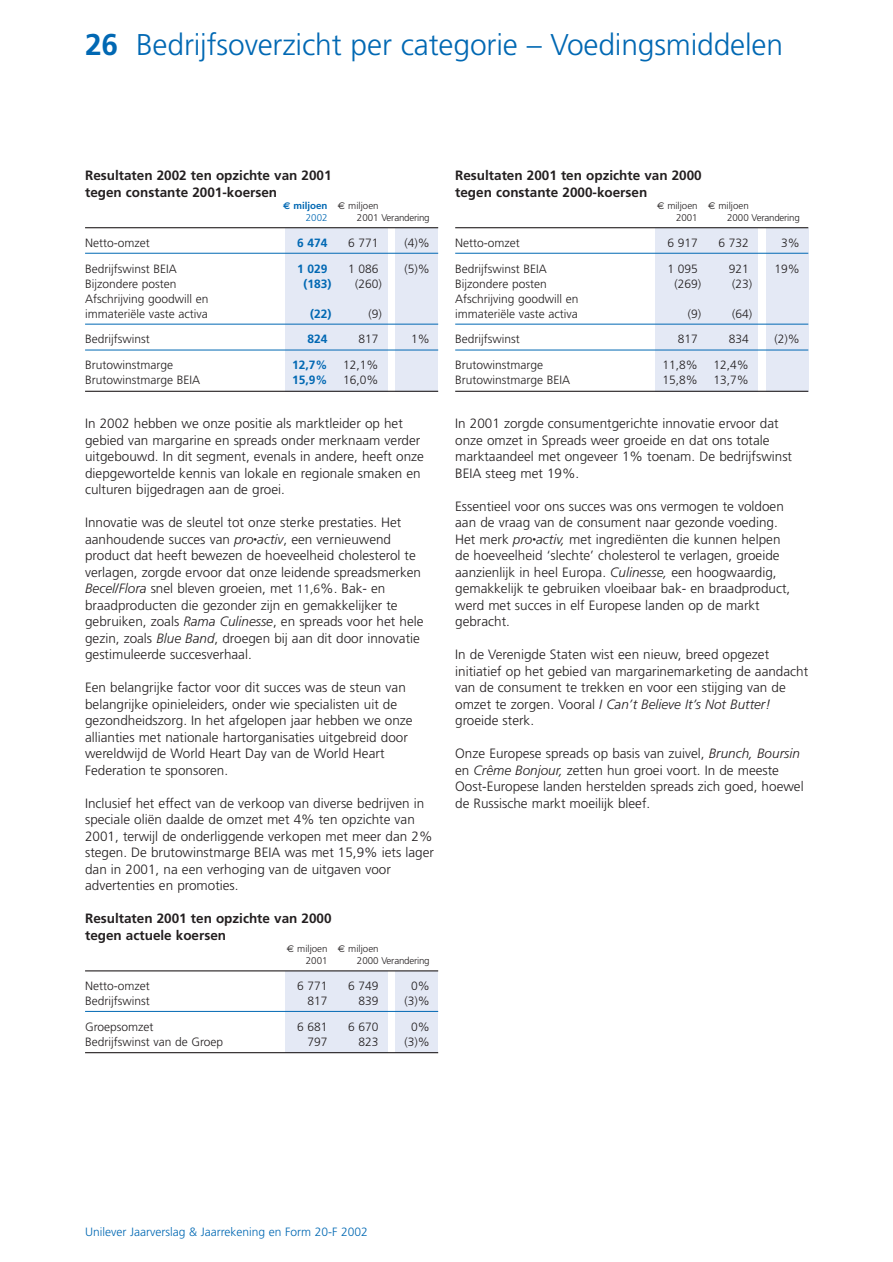
<style>
.page{position:relative;width:893px;height:1262px;background:#fff}
.page>*{position:absolute;margin:0;border:0;box-sizing:border-box;transform-origin:0 0}
.t1{font:300 30px "Frutiger";letter-spacing:-.005em;color:#0168b3}
.t2{font:300 13.5px/16.5px "Frutiger";color:#231f20}
.t3{font:700 13.5px/16.5px "Frutiger";color:#231f20}
.t4{font:300 12px/15px "Frutiger";color:#231f20}
.t5{font:300 12px "Frutiger";color:#0168b3}
.t6{font:700 12px "Frutiger";color:#0168b3}
.t7{font:300 9.75px "Frutiger";letter-spacing:-.02em;color:#231f20}
.t8{font:300 9.75px/12px "Frutiger";color:#231f20}
.t9{font:700 9.75px/12px "Frutiger";color:#0168b3}
.s1{font-weight:700}
.s2{font-family:"Euro Sans"}
.s3{font-family:"Euro Sans";font-weight:400;color:#231f20}
.s4{font-weight:300;color:#231f20}
.s5{font-weight:300}
.s6{font-style:italic}
.s7{font-size:7.5px}
.s8{font-size:12px}
.s9{font-family:"Euro Sans";font-weight:400}
</style>
<div class="page">
<div style="left:395px;top:971px;width:43px;height:81px;background:#e4e9f5"></div>
<div style="left:285px;top:971px;width:102px;height:81px;background:#e4e9f5"></div>
<div style="left:395px;top:228px;width:43px;height:163px;background:#e4e9f5"></div>
<div style="left:285px;top:228px;width:102px;height:163px;background:#e4e9f5"></div>
<div style="left:655px;top:228px;width:102px;height:163px;background:#e4e9f5"></div>
<div style="left:765px;top:228px;width:43px;height:163px;background:#e4e9f5"></div>
<hr style="left:85px;top:227px;width:353px;height:1px;background:#231f20">
<hr style="left:85px;top:253px;width:353px;height:1px;background:#0168b3">
<hr style="left:85px;top:324px;width:353px;height:1px;background:#0168b3">
<hr style="left:85px;top:350px;width:353px;height:1px;background:#0168b3">
<hr style="left:85px;top:391px;width:353px;height:1px;background:#231f20">
<hr style="left:85px;top:970px;width:353px;height:1px;background:#231f20">
<hr style="left:85px;top:1011px;width:353px;height:1px;background:#0168b3">
<hr style="left:85px;top:1052px;width:353px;height:1px;background:#231f20">
<hr style="left:455px;top:227px;width:353px;height:1px;background:#231f20">
<hr style="left:455px;top:253px;width:353px;height:1px;background:#0168b3">
<hr style="left:455px;top:324px;width:353px;height:1px;background:#0168b3">
<hr style="left:455px;top:350px;width:353px;height:1px;background:#0168b3">
<hr style="left:455px;top:391px;width:353px;height:1px;background:#231f20">
<h1 class="t1" style="left:85px;top:33px;width:699px"><span class="s1">26</span> Bedrijfsoverzicht per categorie – Voedingsmiddelen</h1>
<p class="t3" style="left:85px;top:168px;width:248px">Resultaten 2002 ten opzichte van 2001 tegen constante 2001-koersen</p>
<p class="t9" style="left:306px;top:200px;width:74px;text-indent:-23px"><span class="s2">€</span> miljoen <span class="s3">€</span> <span class="s4">miljoen<br></span><span class="s5">2002</span></p>
<p class="t7" style="left:357px;top:213px;width:74px">2001 Verandering</p>
<p class="t4" style="left:85px;top:236px;width:66px">Netto-omzet</p>
<p class="t6" style="left:297px;top:238px;width:32px">6 474</p>
<p class="t4" style="left:348px;top:236px;width:32px">6 771</p>
<p class="t4" style="left:404px;top:236px;width:27px">(4)%</p>
<p class="t4" style="left:85px;top:262px;width:93px">Bedrijfswinst BEIA</p>
<p class="t6" style="left:297px;top:263px;width:32px">1 029</p>
<p class="t4" style="left:348px;top:262px;width:32px">1 086</p>
<p class="t4" style="left:404px;top:262px;width:27px">(5)%</p>
<p class="t4" style="left:85px;top:277px;width:93px">Bijzondere posten</p>
<p class="t6" style="left:303px;top:278px;width:29px">(183)</p>
<p class="t4" style="left:355px;top:277px;width:28px">(260)</p>
<p class="t4" style="left:85px;top:292px;width:125px">Afschrijving goodwill en immateriële vaste activa</p>
<p class="t6" style="left:310px;top:308px;width:23px">(22)</p>
<p class="t4" style="left:368px;top:307px;width:15px">(9)</p>
<p class="t4" style="left:85px;top:333px;width:66px">Bedrijfswinst</p>
<p class="t6" style="left:307px;top:334px;width:22px">824</p>
<p class="t4" style="left:358px;top:333px;width:22px">817</p>
<p class="t4" style="left:411px;top:333px;width:20px">1%</p>
<p class="t4" style="left:85px;top:358px;width:89px">Brutowinstmarge</p>
<p class="t6" style="left:292px;top:360px;width:37px">12,7%</p>
<p class="t4" style="left:343px;top:358px;width:37px">12,1%</p>
<p class="t4" style="left:85px;top:373px;width:116px">Brutowinstmarge BEIA</p>
<p class="t6" style="left:292px;top:375px;width:37px">15,9%</p>
<p class="t4" style="left:343px;top:373px;width:37px">16,0%</p>
<p class="t2" style="left:85px;top:416px;width:340px">In 2002 hebben we onze positie als marktleider op het gebied van margarine en spreads onder merknaam verder uitgebouwd. In dit segment, evenals in andere, heeft onze diepgewortelde kennis van lokale en regionale smaken en culturen bijgedragen aan de groei.</p>
<p class="t2" style="left:85px;top:515px;width:340px">Innovatie was de sleutel tot onze sterke prestaties. Het aanhoudende succes van <span class="s6">pro</span><span class="s7">•</span><span class="s6">activ</span>, een vernieuwend product dat heeft bewezen de hoeveelheid cholesterol te verlagen, zorgde ervoor dat onze leidende spreadsmerken <span class="s6">Becel</span>/<span class="s6">Flora</span> snel bleven groeien, met <span class="s8">11,6</span>%. Bak- en braadproducten die gezonder zijn en gemakkelijker te gebruiken, zoals <span class="s6">Rama Culinesse</span>, en spreads voor het hele gezin, zoals <span class="s6">Blue Band</span>, droegen bij aan dit door innovatie gestimuleerde succesverhaal.</p>
<p class="t2" style="left:85px;top:680px;width:329px">Een belangrijke factor voor dit succes was de steun van belangrijke opinieleiders, onder wie specialisten uit de gezondheidszorg. In het afgelopen jaar hebben we onze allianties met nationale hartorganisaties uitgebreid door wereldwijd de World Heart Day van de World Heart Federation te sponsoren.</p>
<p class="t2" style="left:85px;top:796px;width:350px">Inclusief het effect van de verkoop van diverse bedrijven in speciale oliën daalde de omzet met 4% ten opzichte van 2001, terwijl de onderliggende verkopen met meer dan 2% stegen. De brutowinstmarge BEIA was met 15,9% iets lager dan in 2001, na een verhoging van de uitgaven voor advertenties en promoties.</p>
<p class="t3" style="left:85px;top:911px;width:248px">Resultaten 2001 ten opzichte van 2000 tegen actuele koersen</p>
<p class="t8" style="left:306px;top:943px;width:74px;text-indent:-19px"><span class="s9">€</span> miljoen <span class="s9">€</span> miljoen<br>2001</p>
<p class="t7" style="left:357px;top:956px;width:74px">2000 Verandering</p>
<p class="t4" style="left:85px;top:979px;width:66px">Netto-omzet</p>
<p class="t4" style="left:297px;top:979px;width:32px">6 771</p>
<p class="t4" style="left:348px;top:979px;width:32px">6 749</p>
<p class="t4" style="left:411px;top:979px;width:20px">0%</p>
<p class="t4" style="left:85px;top:994px;width:66px">Bedrijfswinst</p>
<p class="t4" style="left:307px;top:994px;width:22px">817</p>
<p class="t4" style="left:358px;top:994px;width:22px">839</p>
<p class="t4" style="left:404px;top:994px;width:27px">(3)%</p>
<p class="t4" style="left:85px;top:1020px;width:70px">Groepsomzet</p>
<p class="t4" style="left:297px;top:1020px;width:32px">6 681</p>
<p class="t4" style="left:348px;top:1020px;width:32px">6 670</p>
<p class="t4" style="left:411px;top:1020px;width:20px">0%</p>
<p class="t4" style="left:85px;top:1035px;width:140px">Bedrijfswinst van de Groep</p>
<p class="t4" style="left:307px;top:1035px;width:22px">797</p>
<p class="t4" style="left:358px;top:1035px;width:22px">823</p>
<p class="t4" style="left:404px;top:1035px;width:27px">(3)%</p>
<p class="t3" style="left:455px;top:168px;width:248px">Resultaten 2001 ten opzichte van 2000 tegen constante 2000-koersen</p>
<p class="t8" style="left:676px;top:200px;width:74px;text-indent:-19px"><span class="s9">€</span> miljoen <span class="s9">€</span> miljoen<br>2001</p>
<p class="t7" style="left:727px;top:213px;width:74px">2000 Verandering</p>
<p class="t4" style="left:455px;top:236px;width:66px">Netto-omzet</p>
<p class="t4" style="left:667px;top:236px;width:32px">6 917</p>
<p class="t4" style="left:718px;top:236px;width:32px">6 732</p>
<p class="t4" style="left:781px;top:236px;width:20px">3%</p>
<p class="t4" style="left:455px;top:262px;width:93px">Bedrijfswinst BEIA</p>
<p class="t4" style="left:667px;top:262px;width:32px">1 095</p>
<p class="t4" style="left:728px;top:262px;width:22px">921</p>
<p class="t4" style="left:774px;top:262px;width:27px">19%</p>
<p class="t4" style="left:455px;top:277px;width:93px">Bijzondere posten</p>
<p class="t4" style="left:674px;top:277px;width:28px">(269)</p>
<p class="t4" style="left:732px;top:277px;width:22px">(23)</p>
<p class="t4" style="left:455px;top:292px;width:125px">Afschrijving goodwill en immateriële vaste activa</p>
<p class="t4" style="left:687px;top:307px;width:15px">(9)</p>
<p class="t4" style="left:732px;top:307px;width:22px">(64)</p>
<p class="t4" style="left:455px;top:333px;width:66px">Bedrijfswinst</p>
<p class="t4" style="left:677px;top:333px;width:22px">817</p>
<p class="t4" style="left:728px;top:333px;width:22px">834</p>
<p class="t4" style="left:774px;top:333px;width:27px">(2)%</p>
<p class="t4" style="left:455px;top:358px;width:89px">Brutowinstmarge</p>
<p class="t4" style="left:662px;top:358px;width:37px">11,8%</p>
<p class="t4" style="left:713px;top:358px;width:37px">12,4%</p>
<p class="t4" style="left:455px;top:373px;width:116px">Brutowinstmarge BEIA</p>
<p class="t4" style="left:662px;top:373px;width:37px">15,8%</p>
<p class="t4" style="left:713px;top:373px;width:37px">13,7%</p>
<p class="t2" style="left:455px;top:416px;width:338px">In 2001 zorgde consumentgerichte innovatie ervoor dat onze omzet in Spreads weer groeide en dat ons totale marktaandeel met ongeveer 1% toenam. De bedrijfswinst BEIA steeg met 19%.</p>
<p class="t2" style="left:455px;top:499px;width:336px">Essentieel voor ons succes was ons vermogen te voldoen aan de vraag van de consument naar gezonde voeding.<br>Het merk <span class="s6">pro</span><span class="s7">•</span><span class="s6">activ,</span> met ingrediënten die kunnen helpen de hoeveelheid ‘slechte’ cholesterol te verlagen, groeide aanzienlijk in heel Europa. <span class="s6">Culinesse,</span> een hoogwaardig, gemakkelijk te gebruiken vloeibaar bak- en braadproduct, werd met succes in elf Europese landen op de markt gebracht.</p>
<p class="t2" style="left:455px;top:647px;width:354px">In de Verenigde Staten wist een nieuw, breed opgezet initiatief op het gebied van margarinemarketing de aandacht van de consument te trekken en voor een stijging van de omzet te zorgen. Vooral <span class="s6">I Can’t Believe It’s Not Butter! </span>groeide sterk.</p>
<p class="t2" style="left:455px;top:746px;width:350px">Onze Europese spreads op basis van zuivel, <span class="s6">Brunch, Boursin </span>en <span class="s6">Crême Bonjour,</span> zetten hun groei voort. In de meeste Oost-Europese landen herstelden spreads zich goed, hoewel de Russische markt moeilijk bleef.</p>
<p class="t5" style="left:85px;top:1226px;width:284px">Unilever Jaarverslag &amp; Jaarrekening en Form 20-F 2002</p>
</div>
